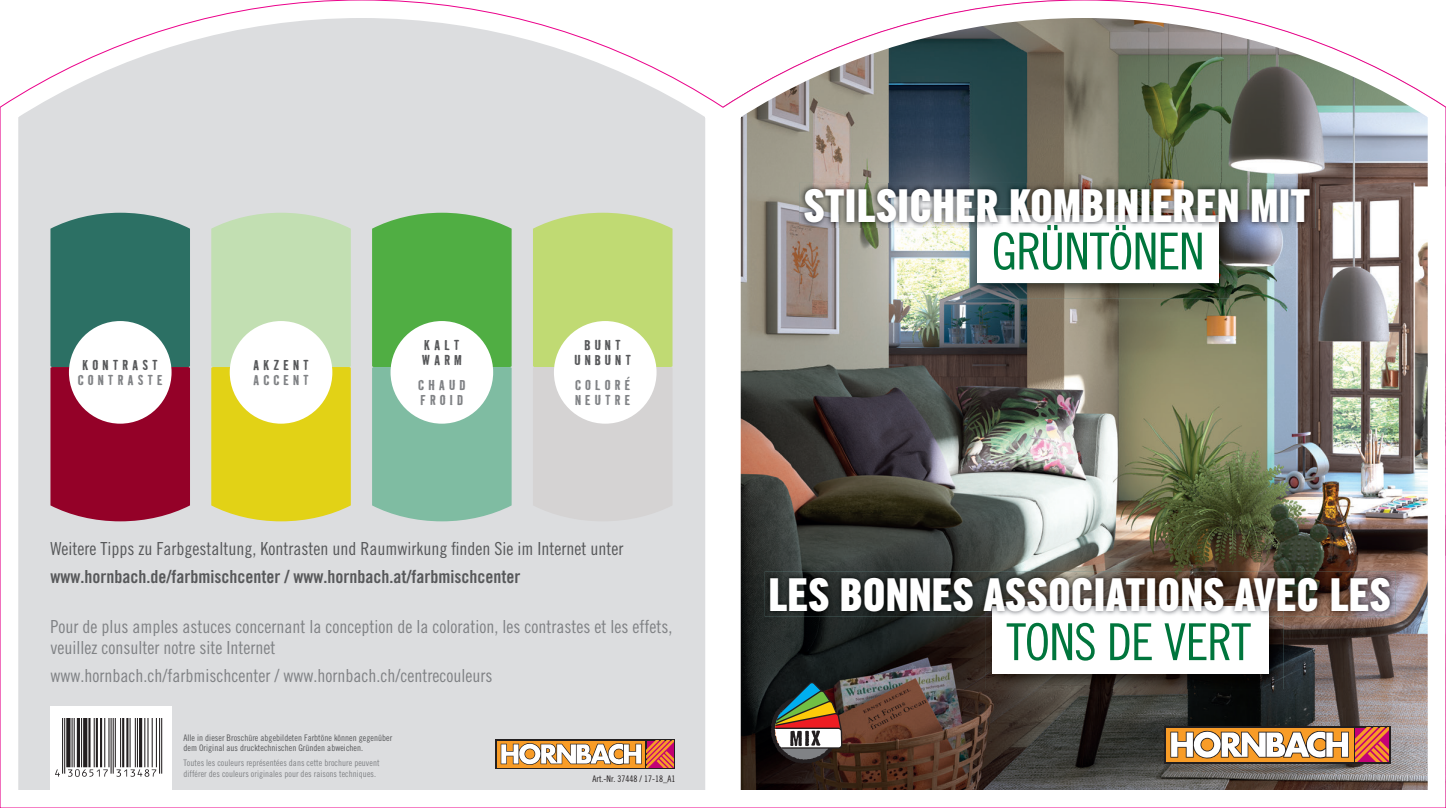
<style>
.page{position:relative;width:1446px;height:808px;background:#fff}
.page>*{position:absolute;margin:0;border:0;box-sizing:border-box;transform-origin:0 0}
.t1{font:51px "Trade Gothic Hornbach Cn 18";letter-spacing:-.02em;color:#00753c}
.t2{font:45px "Trade Gothic Hornbach Super Bd";letter-spacing:-.01em;color:#fff}
.t3{font:18px/21.6px "Trade Gothic Hornbach Cn 18";color:#808285}
.t4{font:18px "Trade Gothic Hornbach Cn 18";color:#57585a}
.t5{font:18px "Trade Gothic Hornbach Bd Cn 20";color:#57585a}
.t6{font:700 13.2px/15.8px "Bad House Hornbach";letter-spacing:.3em;color:#808285}
.t7{font:700 13.2px/15.8px "Bad House Hornbach";letter-spacing:.3em;color:#57585a}
.t8{font:9px/10.8px "Trade Gothic Hornbach Cn 18";letter-spacing:.005em;color:#808285}
.t9{font:9px/10.8px "Trade Gothic Hornbach Cn 18";letter-spacing:.005em;color:#57585a}
.t10{font:9px "Trade Gothic Hornbach Cn 18";color:#231f20}
</style>
<div class="page">
<img style="left:0;top:0;width:1446px;height:808px">
<p class="t7" style="left:82px;top:356px;width:77px">KONTRAST</p>
<p class="t6" style="left:78px;top:372px;width:87px">CONTRASTE</p>
<p class="t7" style="left:253px;top:356px;width:57px">AKZENT</p>
<p class="t6" style="left:253px;top:372px;width:57px">ACCENT</p>
<p class="t7" style="left:422px;top:336px;width:42px">KALT<br>WARM</p>
<p class="t6" style="left:418px;top:376px;width:49px">CHAUD<br>FROID</p>
<p class="t7" style="left:574px;top:336px;width:58px;text-align:center">BUNT<br>UNBUNT</p>
<p class="t6" style="left:575px;top:376px;width:57px">COLORÉ<br>NEUTRE</p>
<p class="t4" style="left:50px;top:538px;width:574px">Weitere Tipps zu Farbgestaltung, Kontrasten und Raumwirkung finden Sie im Internet unter</p>
<p class="t5" style="left:50px;top:565px;width:471px">www.hornbach.de/farbmischcenter / www.hornbach.at/farbmischcenter</p>
<p class="t3" style="left:50px;top:615px;width:623px">Pour de plus amples astuces concernant la conception de la coloration, les contrastes et les effets, veuillez consulter notre site Internet</p>
<p class="t3" style="left:50px;top:665px;width:443px">www.hornbach.ch/farbmischcenter / www.hornbach.ch/centrecouleurs</p>
<p class="t9" style="left:183px;top:732px;width:210px">Alle in dieser Broschüre abgebildeten Farbtöne können gegenüber dem Original aus drucktechnischen Gründen abweichen.</p>
<p class="t8" style="left:183px;top:758px;width:198px">Toutes les couleurs représentées dans cette brochure peuvent différer des couleurs originales pour des raisons techniques.</p>
<p class="t10" style="left:592px;top:774px;width:84px">Art.-Nr. 37448 / 17-18_A1</p>
<h2 class="t2" style="left:804px;top:176px;width:507px">STILSICHER KOMBINIEREN MIT</h2>
<h1 class="t1" style="left:991px;top:221px;width:214px">GRÜNTÖNEN</h1>
<h2 class="t2" style="left:768px;top:565px;width:624px">LES BONNES ASSOCIATIONS AVEC LES</h2>
<h1 class="t1" style="left:1006px;top:612px;width:246px">TONS DE VERT</h1>
</div>
